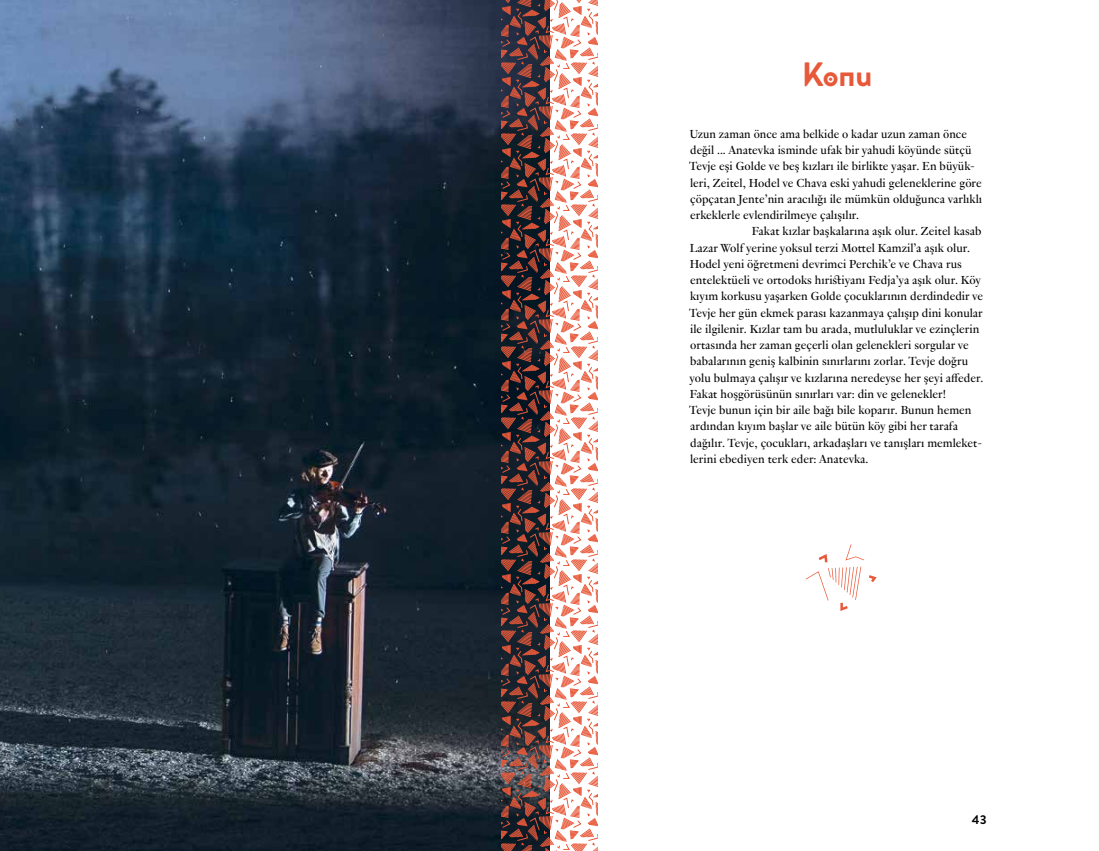
<style>
.page{position:relative;width:1099px;height:851px;background:#fff}
.page>*{position:absolute;margin:0;border:0;box-sizing:border-box;transform-origin:0 0}
.t1{font:700 33.75px "Brandon Comique";color:#e8593a}
.t2{font:12.75px "Genath";color:#000}
.t3{font:700 12.75px "Brandon Grotesque";color:#000}
</style>
<div class="page">
<svg style="left:805px;top:544px;width:71px;height:67px"></svg>
<img style="left:0;top:0;width:501px;height:850px">
<svg style="left:501px;top:0;width:96px;height:850px"></svg>
<h1 class="t1" style="left:802px;top:51px;width:72px">Konu</h1>
<p class="t2" style="left:689px;top:125px;width:279px">Uzun zaman önce ama belkide o kadar uzun zaman önce</p>
<p class="t2" style="left:690px;top:141px;width:282px">değil ... Anatevka isminde ufak bir yahudi köyünde sütçü</p>
<p class="t2" style="left:689px;top:157px;width:287px">Tevje eşi Golde ve beş kızları ile birlikte yaşar. En büyük-</p>
<p class="t2" style="left:690px;top:173px;width:293px">leri, Zeitel, Hodel ve Chava eski yahudi geleneklerine göre</p>
<p class="t2" style="left:690px;top:190px;width:293px">çöpçatan Jente’nin aracılığı ile mümkün olduğunca varlıklı</p>
<p class="t2" style="left:690px;top:206px;width:171px">erkeklerle evlendirilmeye çalışılır.</p>
<p class="t2" style="left:751px;top:222px;width:231px">Fakat kızlar başkalarına aşık olur. Zeitel kasab</p>
<p class="t2" style="left:689px;top:238px;width:282px">Lazar Wolf yerine yoksul terzi Mottel Kamzil’a aşık olur.</p>
<p class="t2" style="left:689px;top:255px;width:274px">Hodel yeni öğretmeni devrimci Perchik’e ve Chava rus</p>
<p class="t2" style="left:690px;top:271px;width:292px">entelektüeli ve ortodoks hıristiyanı Fedja’ya aşık olur. Köy</p>
<p class="t2" style="left:690px;top:287px;width:294px">kıyım korkusu yaşarken Golde çocuklarının derdindedir ve</p>
<p class="t2" style="left:689px;top:304px;width:295px">Tevje her gün ekmek parası kazanmaya çalışıp dini konular</p>
<p class="t2" style="left:690px;top:320px;width:291px">ile ilgilenir. Kızlar tam bu arada, mutluluklar ve ezinçlerin</p>
<p class="t2" style="left:690px;top:336px;width:280px">ortasında her zaman geçerli olan gelenekleri sorgular ve</p>
<p class="t2" style="left:690px;top:352px;width:279px">babalarının geniş kalbinin sınırlarını zorlar. Tevje doğru</p>
<p class="t2" style="left:689px;top:369px;width:295px">yolu bulmaya çalışır ve kızlarına neredeyse her şeyi affeder.</p>
<p class="t2" style="left:689px;top:385px;width:258px">Fakat hoşgörüsünün sınırları var: din ve gelenekler!</p>
<p class="t2" style="left:689px;top:401px;width:284px">Tevje bunun için bir aile bağı bile koparır. Bunun hemen</p>
<p class="t2" style="left:690px;top:417px;width:269px">ardından kıyım başlar ve aile bütün köy gibi her tarafa</p>
<p class="t2" style="left:690px;top:433px;width:293px">dağılır. Tevje, çocukları, arkadaşları ve tanışları memleket-</p>
<p class="t2" style="left:690px;top:450px;width:180px">lerini ebediyen terk eder: Anatevka.</p>
<p class="t3" style="left:971px;top:810px;width:17px">43</p>
</div>
